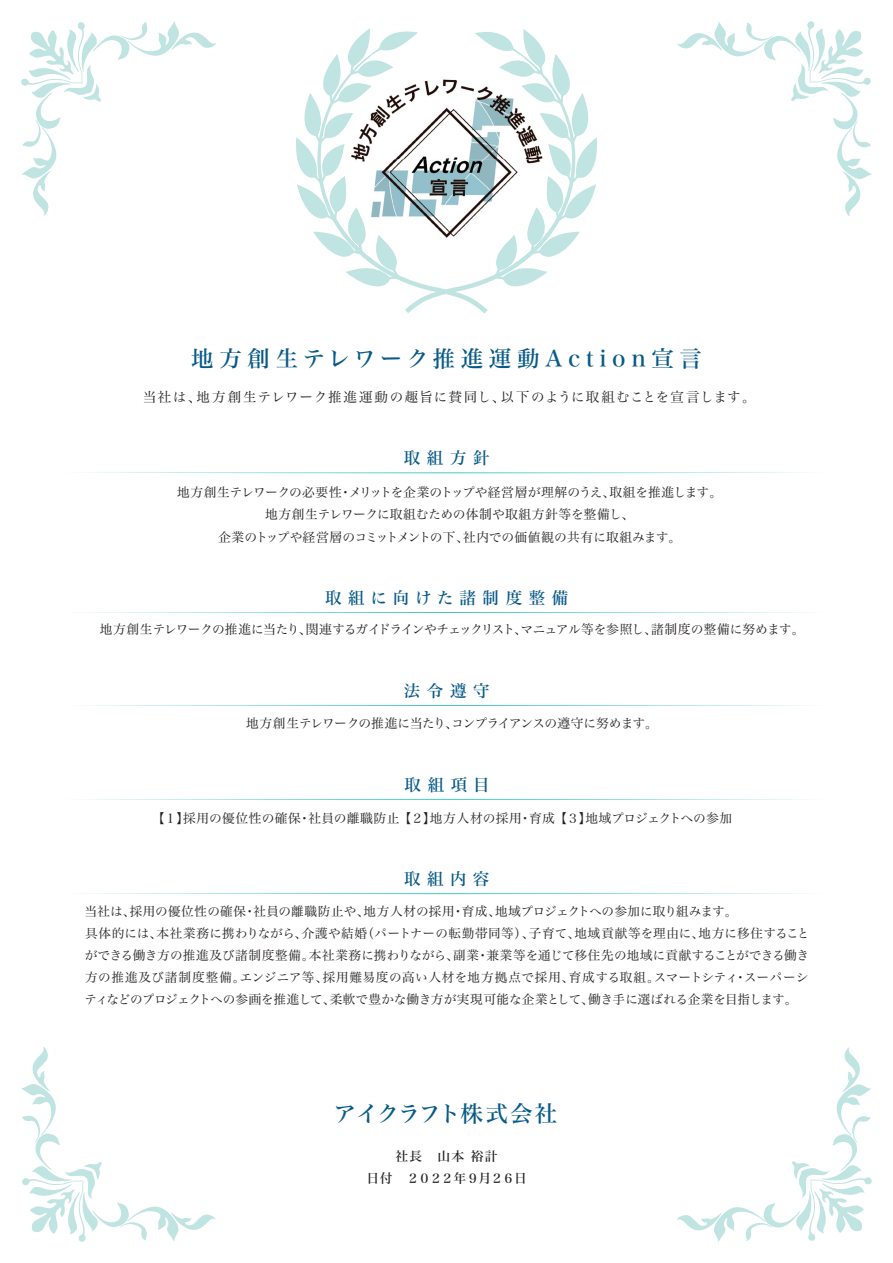
<style>
.page{position:relative;width:893px;height:1263px;background:#fff}
.page>*{position:absolute;margin:0;border:0;box-sizing:border-box;transform-origin:0 0}
.t1{font:22.5px "Hira Min Std N W5";letter-spacing:.25em;color:#075a88}
.t2{font:22.5px "Hira Min Std N W5";color:#075a88}
.t3{font:16.5px "Hira Min Std N W5";letter-spacing:.4em;color:#075a88}
.t4{font:16.5px "Hira Min Std N W5";letter-spacing:.38em;color:#075a88}
.t5{font:13.5px "Hira Min Std N W3";letter-spacing:.085em;color:#231f20}
.t6{font:12.75px/22.4px "Hira Min Std N W3";letter-spacing:-.01em;color:#231f20;text-align:center}
.t7{font:12.75px "Hira Min Std N W3";letter-spacing:-.035em;color:#231f20}
.t8{font:12.75px "Hira Min Std N W3";letter-spacing:.015em;color:#231f20}
.t9{font:12.75px "Hira Min Std N W3";letter-spacing:-.045em;color:#231f20}
.t10{font:12.75px/22.4px "Hira Min Std N W5";letter-spacing:-.045em;color:#231f20;text-align:center}
.t11{font:12.6px/22px "Hira Min Std N W3";letter-spacing:.015em;color:#231f20}
</style>
<div class="page">
<svg style="left:296px;top:28px;width:301px;height:286px"></svg>
<svg style="left:21px;top:21px;width:195px;height:195px"></svg>
<svg style="left:677px;top:21px;width:195px;height:195px"></svg>
<svg style="left:677px;top:1047px;width:195px;height:195px"></svg>
<svg style="left:21px;top:1047px;width:195px;height:195px"></svg>
<svg style="left:84px;top:472px;width:725px;height:1px"></svg>
<svg style="left:84px;top:612px;width:725px;height:1px"></svg>
<svg style="left:84px;top:705px;width:725px;height:1px"></svg>
<img style="left:394px;top:54px;width:105px;height:198px">
<img style="left:341px;top:54px;width:53px;height:211px">
<img style="left:499px;top:54px;width:52px;height:211px">
<img style="left:393px;top:252px;width:106px;height:13px">
<svg style="left:84px;top:893px;width:725px;height:1px"></svg>
<svg style="left:84px;top:799px;width:725px;height:1px"></svg>
<h1 class="t1" style="left:191px;top:342px;width:512px">地方創生テレワーク推進運動Action宣言</h1>
<p class="t5" style="left:143px;top:387px;width:614px">当社は、地方創生テレワーク推進運動の趣旨に賛同し、以下のように取組むことを宣言します。</p>
<h2 class="t3" style="left:404px;top:446px;width:87px">取組方針</h2>
<p class="t6" style="left:177px;top:481px;width:547px">地方創生テレワークの必要性・メリットを企業のトップや経営層が理解のうえ、取組を推進します。地方創生テレワークに取組むための体制や取組方針等を整備し、<br>企業のトップや経営層のコミットメントの下、社内での価値観の共有に取組みます。</p>
<h2 class="t4" style="left:325px;top:586px;width:245px">取組に向けた諸制度整備</h2>
<p class="t7" style="left:100px;top:620px;width:706px">地方創生テレワークの推進に当たり、関連するガイドラインやチェックリスト、マニュアル等を参照し、諸制度の整備に努めます。</p>
<h2 class="t3" style="left:404px;top:679px;width:87px">法令遵守</h2>
<p class="t9" style="left:246px;top:714px;width:413px">地方創生テレワークの推進に当たり、コンプライアンスの遵守に努めます。</p>
<h2 class="t3" style="left:405px;top:773px;width:87px">取組項目</h2>
<p class="t8" style="left:152px;top:809px;width:581px">【１】採用の優位性の確保・社員の離職防止 【２】地方人材の採用・育成 【３】地域プロジェクトへの参加</p>
<h2 class="t3" style="left:404px;top:867px;width:87px">取組内容</h2>
<p class="t11" style="left:84px;top:899px;width:727px">当社は、採用の優位性の確保・社員の離職防止や、地方人材の採用・育成、地域プロジェクトへの参加に取り組みます。<br>具体的には、本社業務に携わりながら、介護や結婚（パートナーの転勤帯同等）、子育て、地域貢献等を理由に、地方に移住することができる働き方の推進及び諸制度整備。本社業務に携わりながら、副業・兼業等を通じて移住先の地域に貢献することができる働き方の推進及び諸制度整備。エンジニア等、採用難易度の高い人材を地方拠点で採用、育成する取組。スマートシティ・スーパーシティなどのプロジェクトへの参画を推進して、柔軟で豊かな働き方が実現可能な企業として、働き手に選ばれる企業を目指します。</p>
<h1 class="t2" style="left:333px;top:1097px;width:225px">アイクラフト株式会社</h1>
<p class="t10" style="left:366px;top:1144px;width:162px">社長　山本 裕計<br>日付　２０２２年９月２６日</p>
</div>
